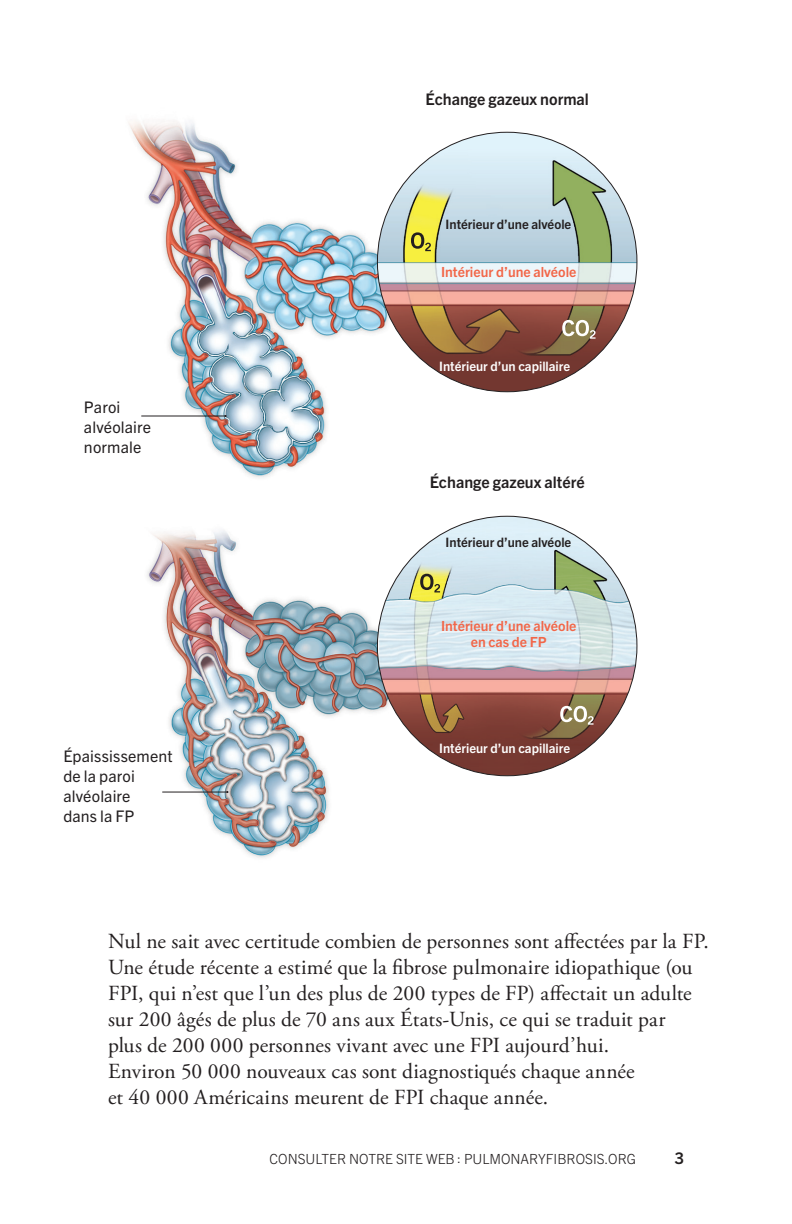
<style>
.page{position:relative;width:792px;height:1224px;background:#fff}
.page>*{position:absolute;margin:0;border:0;box-sizing:border-box;transform-origin:0 0}
.t1{font:21.6px/26px "Adobe Garamond Pro";letter-spacing:.005em;color:#231f20}
.t2{font:16px/20px "Trade Gothic Next LT Pro";letter-spacing:.01em;color:#231f20}
.t3{font:700 16px "Trade Gothic Next LT Pro";color:#231f20}
.t4{font:700 14px/16.8px "Trade Gothic Next LT Pro";color:#f26648;text-align:center}
.t5{font:300 14px "Trade Gothic Next LT Pro";color:#231f20}
.t6{font:700 13px "Trade Gothic Next LT Pro";color:#fff}
.t7{font:700 13px "Trade Gothic Next LT Pro";color:#231f20}
</style>
<div class="page">
<img style="left:128px;top:121px;width:292px;height:357px">
<img style="left:147px;top:530px;width:273px;height:328px">
<hr style="left:142px;top:416px;width:84px;height:1px;background:#231f20">
<hr style="left:163px;top:792px;width:64px;height:1px;background:#231f20">
<img style="left:377px;top:516px;width:260px;height:260px;border-radius:130px">
<svg style="left:420px;top:574px;width:20px;height:18px"></svg>
<svg style="left:560px;top:706px;width:34px;height:19px"></svg>
<img style="left:377px;top:132px;width:260px;height:260px;border-radius:130px">
<svg style="left:562px;top:320px;width:34px;height:19px"></svg>
<svg style="left:411px;top:232px;width:20px;height:19px"></svg>
<p class="t3" style="left:425px;top:88px;width:165px">Échange gazeux normal</p>
<p class="t7" style="left:446px;top:215px;width:127px">Intérieur d’une alvéole</p>
<p class="t4" style="left:441px;top:262px;width:137px">Intérieur d’une alvéole</p>
<p class="t2" style="left:84px;top:396px;width:69px">Paroi alvéolaire normale</p>
<p class="t2" style="left:63px;top:745px;width:111px">Épaississement de la paroi alvéolaire<br>dans la FP</p>
<p class="t6" style="left:439px;top:357px;width:133px">Intérieur d’un capillaire</p>
<p class="t3" style="left:430px;top:471px;width:156px">Échange gazeux altéré</p>
<p class="t7" style="left:446px;top:533px;width:127px">Intérieur d’une alvéole</p>
<p class="t4" style="left:441px;top:616px;width:137px">Intérieur d’une alvéole en cas de FP</p>
<p class="t6" style="left:439px;top:739px;width:133px">Intérieur d’un capillaire</p>
<p class="t1" style="left:108px;top:929px;width:602px">Nul ne sait avec certitude combien de personnes sont affectées par la FP.<br>Une étude récente a estimé que la fibrose pulmonaire idiopathique (ou FPI, qui n’est que l’un des plus de 200 types de FP) affectait un adulte sur 200 âgés de plus de 70 ans aux États-Unis, ce qui se traduit par<br>plus de 200 000 personnes vivant avec une FPI aujourd’hui.<br>Environ 50 000 nouveaux cas sont diagnostiqués chaque année<br>et 40 000 Américains meurent de FPI chaque année.</p>
<p class="t5" style="left:270px;top:1149px;width:368px">CONSULTER NOTRE SITE WEB : PULMONARYFIBROSIS.ORG</p>
<p class="t3" style="left:675px;top:1147px;width:11px">3</p>
</div>
